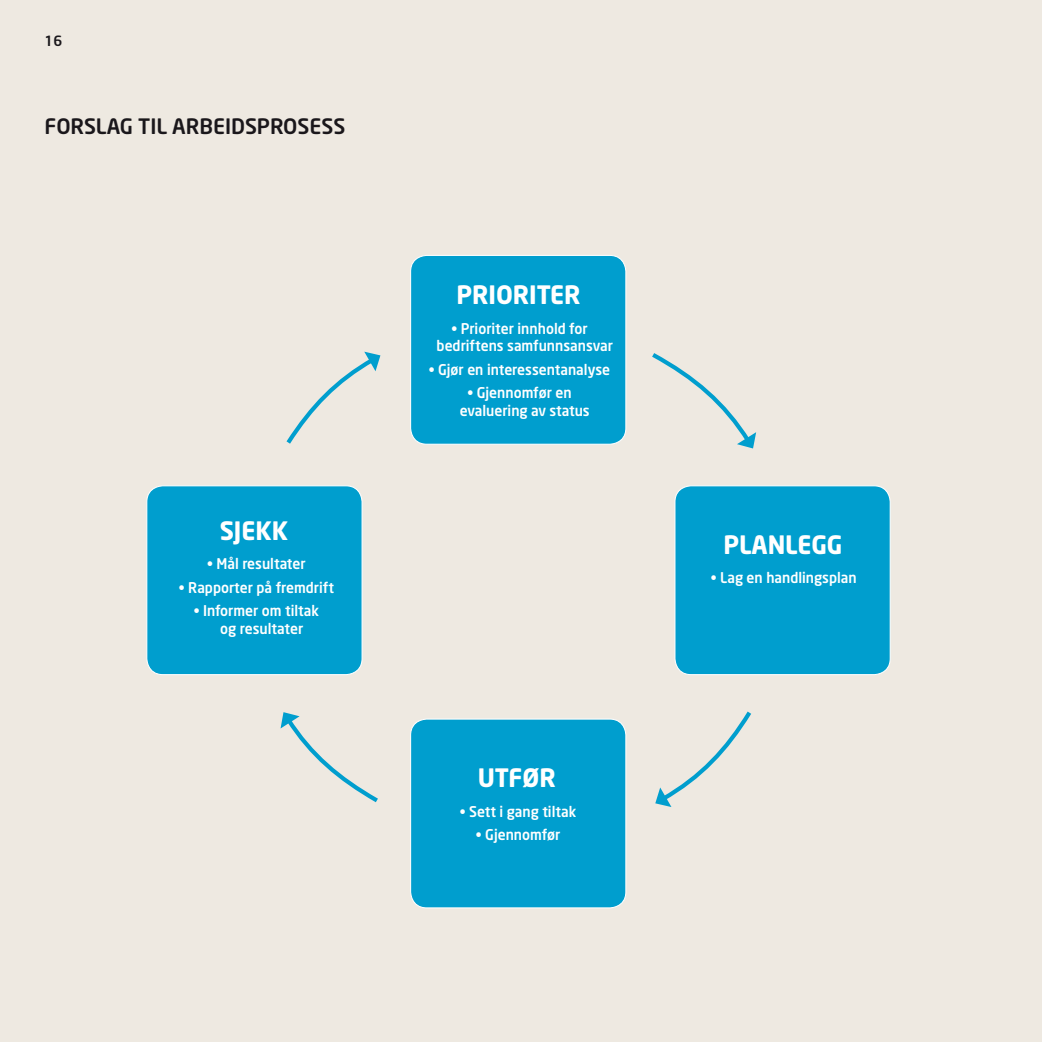
<style>
.page{position:relative;width:1042px;height:1042px;background:#eee9e1}
.page>*{position:absolute;margin:0;border:0;box-sizing:border-box;transform-origin:0 0}
.t1{font:700 25.03px "Neo Sans";letter-spacing:-.005em;color:#fff}
.t2{font:500 21px "Neo Sans";letter-spacing:-.005em;color:#1a171b}
.t3{font:500 14.7px/17.5px "Neo Sans";color:#fff;scale:.95 1}
.t4{font:500 14px "Neo Sans";color:#1a171b}
</style>
<div class="page">
<div style="left:675px;top:486px;width:215px;height:188px;background:#009ece;border-radius:16px"></div>
<div style="left:674px;top:485px;width:217px;height:190px;border:1px solid #fff;border-radius:16px"></div>
<div style="left:147px;top:486px;width:215px;height:188px;background:#009ece;border-radius:16px"></div>
<div style="left:146px;top:485px;width:217px;height:190px;border:1px solid #fff;border-radius:16px"></div>
<div style="left:411px;top:255px;width:215px;height:189px;background:#009ece;border-radius:16px"></div>
<div style="left:410px;top:255px;width:216px;height:190px;border:1px solid #fff;border-radius:16px"></div>
<div style="left:411px;top:719px;width:215px;height:189px;background:#009ece;border-radius:16px"></div>
<div style="left:410px;top:718px;width:216px;height:190px;border:1px solid #fff;border-radius:16px"></div>
<svg style="left:286px;top:352px;width:94px;height:92px"></svg>
<svg style="left:652px;top:353px;width:104px;height:95px"></svg>
<svg style="left:655px;top:711px;width:97px;height:96px"></svg>
<svg style="left:280px;top:712px;width:98px;height:91px"></svg>
<p class="t4" style="left:45px;top:32px;width:19px">16</p>
<h2 class="t2" style="left:45px;top:113px;width:302px">FORSLAG TIL ARBEIDSPROSESS</h2>
<h1 class="t1" style="left:220px;top:514px;width:70px">SJEKK</h1>
<p class="t3" style="left:207px;top:555px;width:105px">• Mål resultater</p>
<p class="t3" style="left:179px;top:578px;width:165px">• Rapporter på fremdrift</p>
<p class="t3" style="left:220px;top:602px;width:106px;text-indent:-26px">• Informer om tiltak og resultater</p>
<h1 class="t1" style="left:456px;top:278px;width:126px">PRIORITER</h1>
<p class="t3" style="left:437px;top:319px;width:187px;text-indent:15px">• Prioriter innhold for bedriftens samfunnsansvar</p>
<p class="t3" style="left:429px;top:360px;width:192px">• Gjør en interessentanalyse</p>
<p class="t3" style="left:460px;top:383px;width:138px;text-indent:8px">• Gjennomfør en evaluering av status</p>
<h1 class="t1" style="left:478px;top:761px;width:80px">UTFØR</h1>
<p class="t3" style="left:460px;top:802px;width:124px">• Sett i gang tiltak</p>
<p class="t3" style="left:476px;top:825px;width:90px">• Gjennomfør</p>
<h1 class="t1" style="left:723px;top:528px;width:121px">PLANLEGG</h1>
<p class="t3" style="left:711px;top:569px;width:155px">• Lag en handlingsplan</p>
</div>
